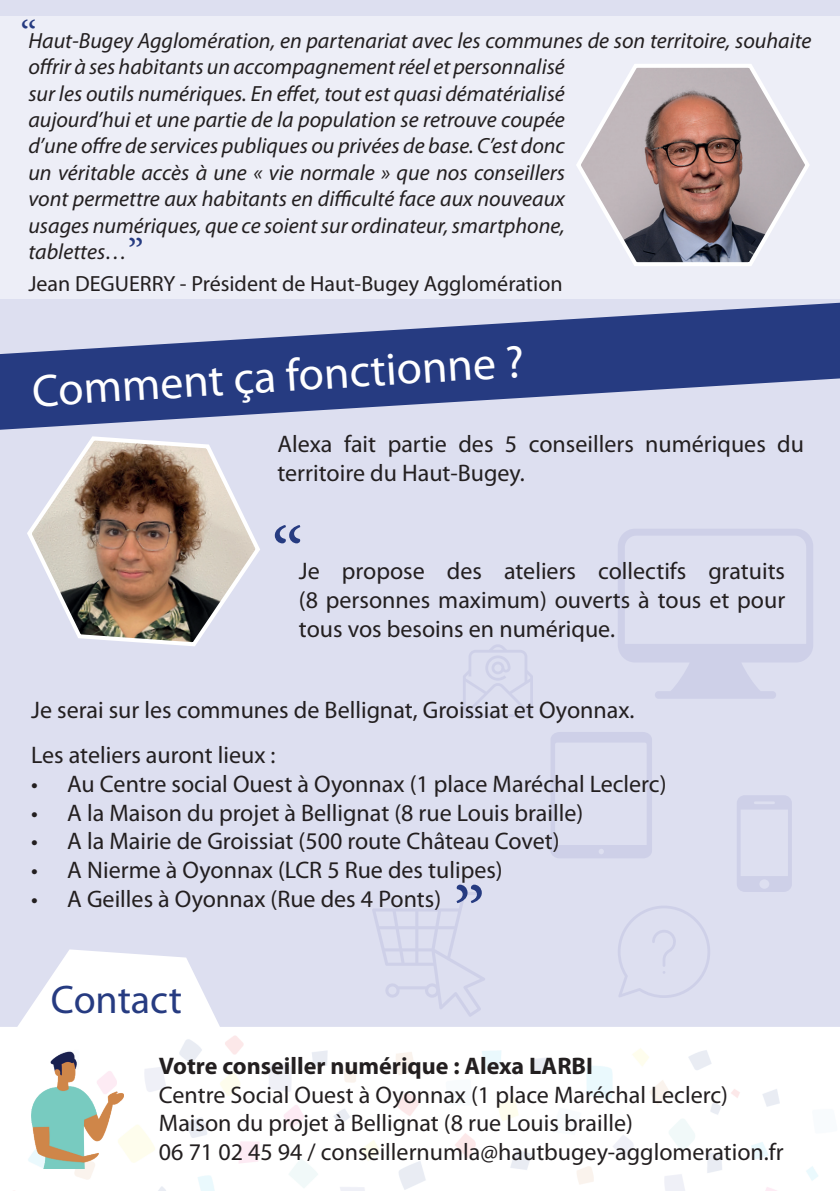
<style>
.page{position:relative;width:840px;height:1191px;background:#fff}
.page>*{position:absolute;margin:0;border:0;box-sizing:border-box;transform-origin:0 0}
.t1{font:80px "Minion Pro";color:#263b81}
.t2{font:46px "Myriad Pro";color:#fff}
.t3{font:40px "Myriad Pro";color:#263b81}
.t4{font:40px "Minion Pro";color:#263b81}
.t5{font:24px/28.8px "Myriad Pro";color:#231f20}
.t6{font:700 24px "Myriad Pro";color:#231f20}
.t7{font:italic 22px/26.4px "Myriad Pro";color:#231f20}
.t8{font:22px "Myriad Pro";color:#231f20}
</style>
<div class="page">
<div style="left:0;top:0;width:839px;height:1026px;background:#dddff0"></div>
<svg style="left:618px;top:529px;width:194px;height:170px"></svg>
<svg style="left:551px;top:732px;width:101px;height:126px"></svg>
<svg style="left:737px;top:795px;width:54px;height:97px"></svg>
<img style="left:27px;top:436px;width:233px;height:210px">
<svg style="left:0;top:303px;width:839px;height:127px;fill:#263b81"></svg>
<div style="left:0;top:17px;width:839px;height:282px;background:#edeef7"></div>
<svg style="left:18px;top:949px;width:201px;height:77px"></svg>
<img style="left:0;top:1026px;width:839px;height:165px">
<img style="left:31px;top:1048px;width:93px;height:120px">
<svg style="left:618px;top:906px;width:91px;height:92px"></svg>
<svg style="left:372px;top:892px;width:113px;height:124px"></svg>
<svg style="left:463px;top:645px;width:69px;height:72px"></svg>
<svg style="left:576px;top:64px;width:233px;height:202px"></svg>
<h3 class="t4" style="left:21px;top:8px;width:18px">‘‘</h3>
<p class="t7" style="left:28px;top:28px;width:784px">Haut-Bugey Agglomération, en partenariat avec les communes de son territoire, souhaite offrir à ses habitants un accompagnement réel et personnalisé<br>sur les outils numériques. En effet, tout est quasi dématérialisé<br>aujourd’hui et une partie de la population se retrouve coupée<br>d’une offre de services publiques ou privées de base. C’est donc<br>un véritable accès à une « vie normale » que nos conseillers<br>vont permettre aux habitants en difficulté face aux nouveaux<br>usages numériques, que ce soient sur ordinateur, smartphone,<br>tablettes…</p>
<p class="t8" style="left:28px;top:272px;width:535px">Jean DEGUERRY - Président de Haut-Bugey Agglomération</p>
<h3 class="t4" style="left:128px;top:227px;width:18px">’’</h3>
<h2 class="t2" style="left:31px;top:364px;width:494px;rotate:-3deg">Comment ça fonctionne ?</h2>
<p class="t5" style="left:277px;top:430px;width:528px">Alexa fait partie des 5 conseillers numériques du territoire du Haut-Bugey.</p>
<h1 class="t1" style="left:271px;top:503px;width:34px">‘‘</h1>
<p class="t5" style="left:299px;top:557px;width:487px;text-align:justify">Je propose des ateliers collectifs gratuits (8 personnes maximum) ouverts à tous et pour tous vos besoins en numérique.</p>
<p class="t5" style="left:31px;top:688px;width:604px;line-height:44.8px">Je serai sur les communes de Bellignat, Groissiat et Oyonnax.<br>Les ateliers auront lieux :</p>
<p class="t5" style="left:31px;top:769px;width:636px">• Au Centre social Ouest à Oyonnax (1 place Maréchal Leclerc)</p>
<p class="t5" style="left:31px;top:798px;width:553px">• A la Maison du projet à Bellignat (8 rue Louis braille)</p>
<p class="t5" style="left:31px;top:827px;width:529px">• A la Mairie de Groissiat (500 route Château Covet)</p>
<p class="t5" style="left:31px;top:856px;width:473px">• A Nierme à Oyonnax (LCR 5 Rue des tulipes)</p>
<p class="t5" style="left:31px;top:885px;width:411px">• A Geilles à Oyonnax (Rue des 4 Ponts)</p>
<h1 class="t1" style="left:453px;top:862px;width:34px">’’</h1>
<h3 class="t3" style="left:51px;top:977px;width:132px">Contact</h3>
<p class="t6" style="left:159px;top:1052px;width:435px">Votre conseiller numérique : Alexa LARBI</p>
<p class="t5" style="left:159px;top:1080px;width:626px">Centre Social Ouest à Oyonnax (1 place Maréchal Leclerc)<br>Maison du projet à Bellignat (8 rue Louis braille)<br>06 71 02 45 94 / conseillernumla@hautbugey-agglomeration.fr</p>
</div>
